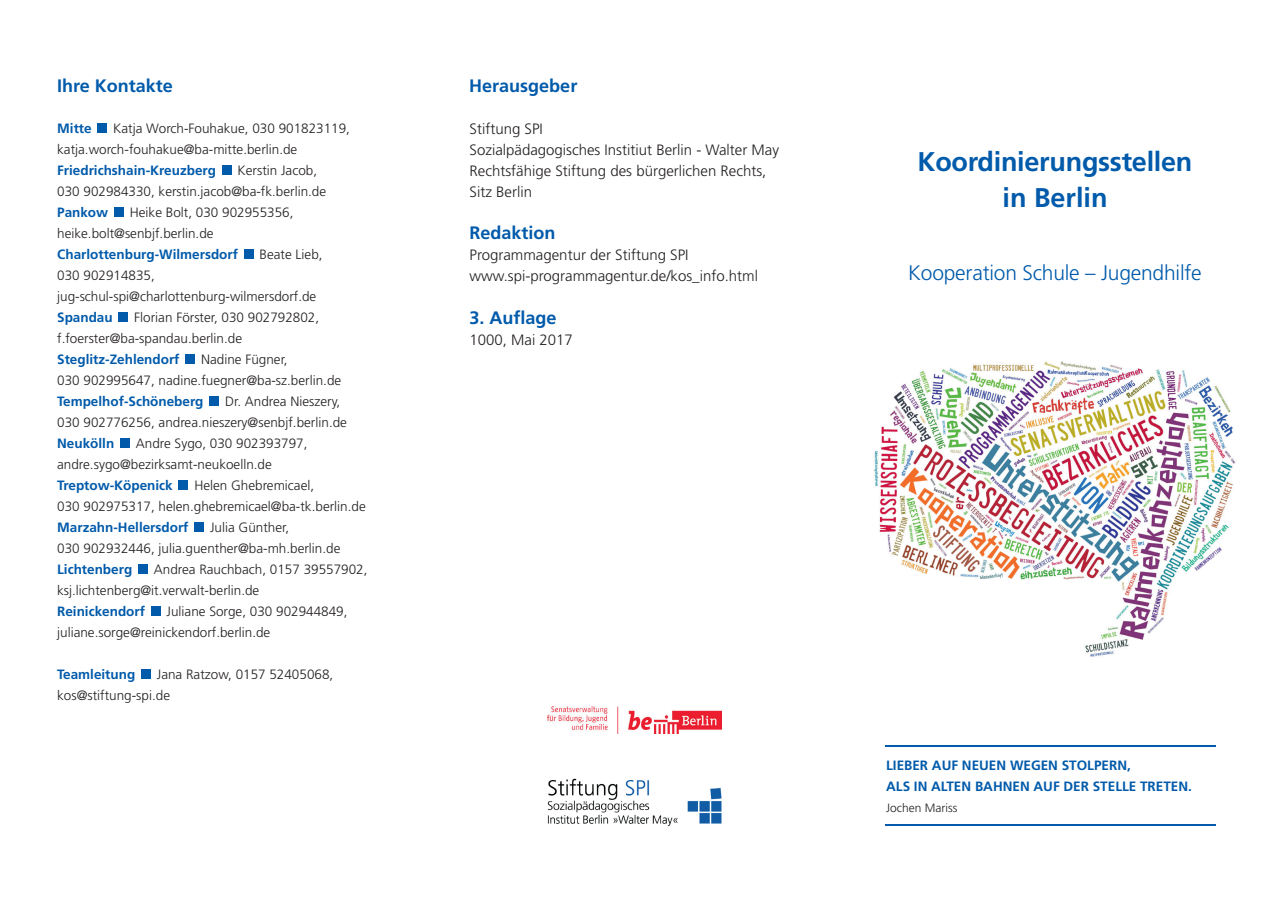
<style>
.page{position:relative;width:1272px;height:902px;background:#fff}
.page>*{position:absolute;margin:0;border:0;box-sizing:border-box;transform-origin:0 0}
.t1{font:700 27px/36px "Frutiger";letter-spacing:-.01em;color:#015aaa;text-align:center}
.t2{font:300 21px "Frutiger";letter-spacing:-.01em;color:#015aaa}
.t3{font:700 18px "Frutiger";color:#015aaa}
.t4{font:300 15px/21px "Frutiger";color:#231f20}
.t5{font:300 13.5px/21px "Frutiger";color:#231f20}
.t6{font:700 13.5px/21px "Frutiger";color:#015aaa}
.t7{font:300 12px "Frutiger";color:#231f20}
</style>
<div class="page">
<div style="left:97px;top:123px;width:10px;height:10px;background:#015aaa"></div>
<div style="left:222px;top:165px;width:9px;height:10px;background:#015aaa"></div>
<div style="left:114px;top:207px;width:10px;height:10px;background:#015aaa"></div>
<div style="left:244px;top:249px;width:9px;height:10px;background:#015aaa"></div>
<div style="left:118px;top:312px;width:10px;height:10px;background:#015aaa"></div>
<div style="left:185px;top:354px;width:10px;height:10px;background:#015aaa"></div>
<div style="left:209px;top:396px;width:10px;height:10px;background:#015aaa"></div>
<div style="left:120px;top:438px;width:10px;height:10px;background:#015aaa"></div>
<div style="left:178px;top:480px;width:10px;height:10px;background:#015aaa"></div>
<div style="left:194px;top:522px;width:10px;height:10px;background:#015aaa"></div>
<div style="left:138px;top:564px;width:10px;height:10px;background:#015aaa"></div>
<div style="left:151px;top:606px;width:9px;height:10px;background:#015aaa"></div>
<div style="left:141px;top:669px;width:10px;height:10px;background:#015aaa"></div>
<img style="left:548px;top:706px;width:174px;height:27px">
<img style="left:547px;top:778px;width:175px;height:49px">
<hr style="left:885px;top:745px;width:330px;height:2px;background:#015aaa">
<hr style="left:885px;top:824px;width:330px;height:2px;background:#015aaa">
<img style="left:874px;top:361px;width:362px;height:296px">
<h3 class="t3" style="left:57px;top:75px;width:117px">Ihre Kontakte</h3>
<h3 class="t3" style="left:469px;top:75px;width:110px">Herausgeber</h3>
<p class="t6" style="left:57px;top:117px;width:36px">Mitte</p>
<p class="t4" style="left:469px;top:118px;width:311px">Stiftung SPI<br>Sozialpädagogisches Institiut Berlin - Walter May<br>Rechtsfähige Stiftung des bürgerlichen Rechts,<br>Sitz Berlin</p>
<h3 class="t3" style="left:469px;top:222px;width:88px">Redaktion</h3>
<p class="t4" style="left:469px;top:245px;width:290px">Programmagentur der Stiftung SPI www.spi-programmagentur.de/kos_info.html</p>
<h3 class="t3" style="left:469px;top:307px;width:89px">3. Auflage</h3>
<p class="t4" style="left:469px;top:329px;width:105px">1000, Mai 2017</p>
<p class="t5" style="left:57px;top:118px;width:294px;text-indent:56px">Katja Worch-Fouhakue, 030 901823119, katja.worch-fouhakue@ba-mitte.berlin.de</p>
<p class="t6" style="left:57px;top:159px;width:160px">Friedrichshain-Kreuzberg</p>
<p class="t5" style="left:57px;top:160px;width:270px;text-indent:180px">Kerstin Jacob,<br>030 902984330, kerstin.jacob@ba-fk.berlin.de</p>
<p class="t6" style="left:57px;top:201px;width:53px">Pankow</p>
<p class="t5" style="left:57px;top:202px;width:238px;text-indent:73px">Heike Bolt, 030 902955356, heike.bolt@senbjf.berlin.de</p>
<p class="t6" style="left:57px;top:243px;width:182px">Charlottenburg-Wilmersdorf</p>
<p class="t5" style="left:260px;top:244px;width:65px">Beate Lieb,</p>
<p class="t5" style="left:57px;top:265px;width:261px">030 902914835, jug-schul-spi@charlottenburg-wilmersdorf.de</p>
<p class="t6" style="left:57px;top:306px;width:57px">Spandau</p>
<p class="t5" style="left:57px;top:307px;width:263px;text-indent:77px">Florian Förster, 030 902792802, f.foerster@ba-spandau.berlin.de</p>
<p class="t6" style="left:57px;top:348px;width:124px">Steglitz-Zehlendorf</p>
<p class="t5" style="left:57px;top:349px;width:285px;text-indent:144px">Nadine Fügner,<br>030 902995647, nadine.fuegner@ba-sz.berlin.de</p>
<p class="t6" style="left:57px;top:390px;width:148px">Tempelhof-Schöneberg</p>
<p class="t5" style="left:57px;top:391px;width:291px;text-indent:168px">Dr. Andrea Nieszery,<br>030 902776256, andrea.nieszery@senbjf.berlin.de</p>
<p class="t6" style="left:57px;top:432px;width:59px">Neukölln</p>
<p class="t5" style="left:57px;top:433px;width:252px;text-indent:79px">Andre Sygo, 030 902393797, andre.sygo@bezirksamt-neukoelln.de</p>
<p class="t6" style="left:57px;top:474px;width:117px">Treptow-Köpenick</p>
<p class="t5" style="left:57px;top:475px;width:310px;text-indent:137px">Helen Ghebremicael,<br>030 902975317, helen.ghebremicael@ba-tk.berlin.de</p>
<p class="t6" style="left:57px;top:516px;width:133px">Marzahn-Hellersdorf</p>
<p class="t5" style="left:57px;top:517px;width:285px;text-indent:153px">Julia Günther,<br>030 902932446, julia.guenther@ba-mh.berlin.de</p>
<p class="t6" style="left:57px;top:558px;width:77px">Lichtenberg</p>
<p class="t5" style="left:57px;top:559px;width:312px;text-indent:97px">Andrea Rauchbach, 0157 39557902, ksj.lichtenberg@it.verwalt-berlin.de</p>
<p class="t6" style="left:57px;top:600px;width:89px">Reinickendorf</p>
<p class="t5" style="left:57px;top:601px;width:292px;text-indent:109px">Juliane Sorge, 030 902944849, juliane.sorge@reinickendorf.berlin.de</p>
<p class="t6" style="left:57px;top:663px;width:80px">Teamleitung</p>
<p class="t5" style="left:57px;top:664px;width:277px;text-indent:100px">Jana Ratzow, 0157 52405068, kos@stiftung-spi.de</p>
<h1 class="t1" style="left:917px;top:144px;width:276px">Koordinierungsstellen in Berlin</h1>
<h2 class="t2" style="left:908px;top:260px;width:295px">Kooperation Schule – Jugendhilfe</h2>
<p class="t6" style="left:886px;top:755px;width:246px">Lieber auf neuen Wegen stolpern,<br>Als in alten Bahn</p>
<p class="t6" style="left:1012px;top:776px;width:181px">en auf der Stelle treten.</p>
<p class="t7" style="left:886px;top:801px;width:73px">Jochen Mariss</p>
</div>
